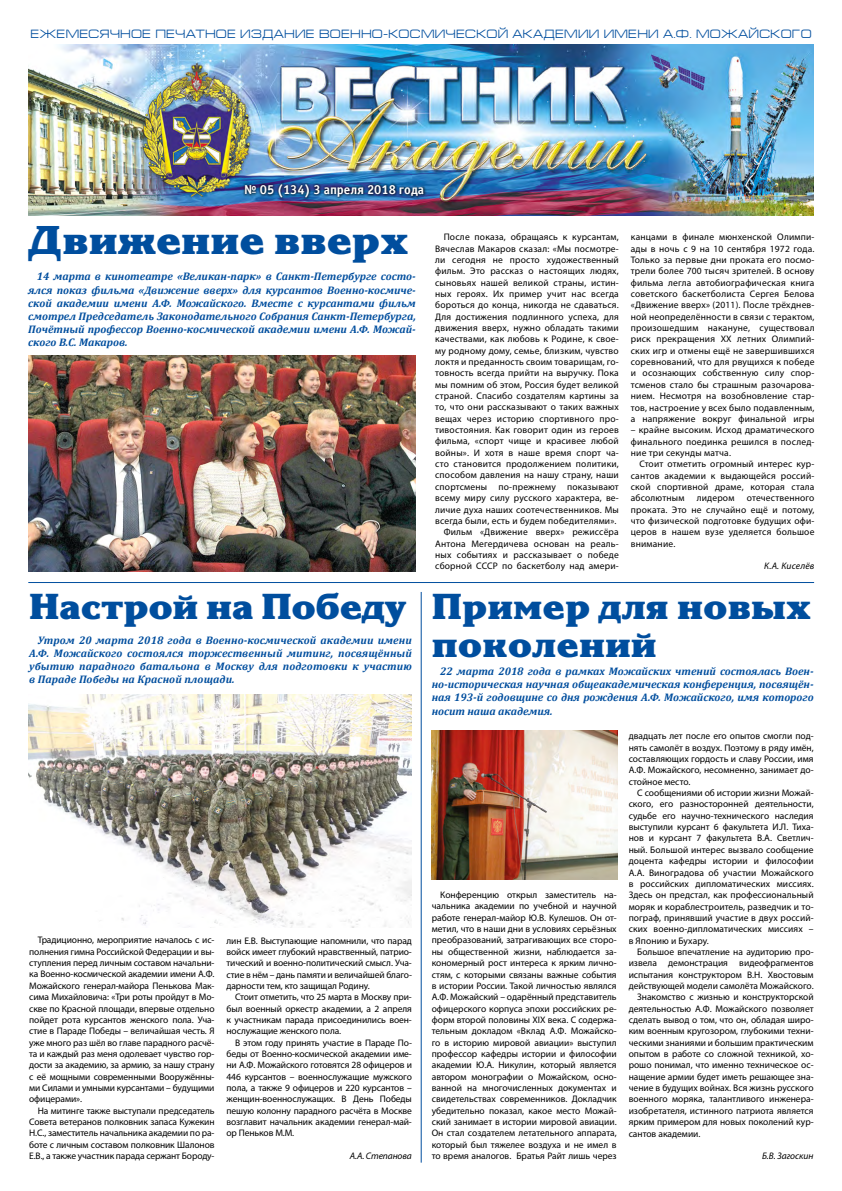
<style>
.page{position:relative;width:842px;height:1191px;background:#fff}
.page>*{position:absolute;margin:0;border:0;box-sizing:border-box;transform-origin:0 0}
.t1{font:700 40px "Korinna Black C";color:#004e9e}
.t2{font:700 36px/38px "Korinna Black C";color:#004e9e}
.t3{font:700 13px "Officina Sans C";color:#fff}
.t4{font:12px "Europe Extended C";letter-spacing:.02em;color:#004e9e}
.t5{font:italic 700 11px/13.2px "Cambria";color:#004e9e;text-align:justify}
.t6{font:9.5px/11.3px "Myriad Pro";letter-spacing:.015em;color:#000;text-align:justify}
.t7{font:italic 9.5px "Myriad Pro";color:#000}
.t8{font:italic 9.5px "Myriad Pro";letter-spacing:.02em;color:#000}
</style>
<div class="page">
<img style="left:28px;top:45px;width:786px;height:170px">
<div style="left:243px;top:181px;width:184px;height:19px;background:#000;opacity:.75"></div>
<hr style="left:28px;top:582px;width:786px;height:1px;background:#004e9e">
<hr style="left:421px;top:592px;width:1px;height:570px;background:#004e9e">
<img style="left:28px;top:694px;width:383px;height:233px">
<img style="left:432px;top:730px;width:185px;height:149px">
<img style="left:28px;top:355px;width:388px;height:216px">
<p class="t4" style="left:30px;top:27px;width:783px">ЕЖЕМЕСЯЧНОЕ ПЕЧАТНОЕ ИЗДАНИЕ ВОЕННО-КОСМИЧЕСКОЙ АКАДЕМИИ ИМЕНИ А.Ф. МОЖАЙСКОГО</p>
<h3 class="t3" style="left:244px;top:182px;width:182px">№ 05 (134) 3 апреля 2018 года</h3>
<h1 class="t1" style="left:29px;top:216px;width:381px">Движение вверх</h1>
<p class="t6" style="left:435px;top:231px;width:185px;text-align:right">После показа, обращаясь к курсантам, Вячеслав Макаров сказал: «Мы посмотре&shy;ли сегодня не просто художественный фильм. Это рассказ о настоящих людях, сыновьях нашей великой страны, истин&shy;ных героях. Их пример учит нас всегда бороться до конца, никогда не сдаваться.<br>Для достижения подлинного успеха, для движения вверх, нужно обладать такими качествами, как любовь к Родине, к свое&shy;му родному дому, семье, близким, чувство локтя и преданность своим товарищам, го&shy;товность всегда прийти на выручку. Пока мы помним об этом, Россия будет великой страной. Спасибо создателям картины за то, что они рассказывают о таких важных вещах через историю спортивного про&shy;тивостояния. Как говорит один из героев фильма, «спорт чище и красивее любой войны». И хотя в наше время спорт ча&shy;сто становится продолжением политики, способом давления на нашу страну, наши спортсмены по-прежнему показывают всему миру силу русского характера, ве&shy;личие духа наших соотечественников. Мы всегда были, есть и будем победителями».<br>Фильм «Движение вверх» режиссёра Антона Мегердичева основан на реаль&shy;ных событиях и рассказывает о победе сборной СССР по баскетболу над амери-</p>
<p class="t6" style="left:631px;top:231px;width:185px">канцами в финале мюнхенской Олимпи&shy;ады в ночь с 9 на 10 сентября 1972 года.<br>Только за первые дни проката его посмо&shy;трели более 700 тысяч зрителей. В основу фильма легла автобиографическая книга советского баскетболиста Сергея Белова «Движение вверх» (2011). После трёхднев&shy;ной неопределённости в связи с терактом, произошедшим накануне, существовал риск прекращения XX летних Олимпий&shy;ских игр и отмены ещё не завершившихся соревнований, что для рвущихся к победе и осознающих собственную силу спор&shy;тсменов стало бы страшным разочарова&shy;нием. Несмотря на возобновление стар&shy;тов, настроение у всех было подавленным, а напряжение вокруг финальной игры</p>
<p class="t5" style="left:28px;top:270px;width:389px;text-indent:9px">14 марта в кинотеатре «Великан-парк» в Санкт-Петербурге состо&shy;ялся показ фильма «Движение вверх» для курсантов Военно-космиче&shy;ской академии имени А.Ф. Можайского. Вместе с курсантами фильм смотрел Председатель Законодательного Собрания Санкт-Петербурга, Почётный профессор Военно-космической академии имени А.Ф. Можай&shy;ского В.С. Макаров.</p>
<p class="t6" style="left:631px;top:424px;width:185px">– крайне высоким. Исход драматического финального поединка решился в послед&shy;ние три секунды матча.</p>
<p class="t6" style="left:631px;top:458px;width:185px;text-indent:9px">Стоит отметить огромный интерес кур&shy;сантов академии к выдающейся россий&shy;ской спортивной драме, которая стала абсолютным</p>
<p class="t6" style="left:631px;top:492px;width:185px;text-indent:116px">отечественного проката. Это не случайно ещё и потому, что физической подготовке будущих офи&shy;церов в нашем вузе уделяется большое внимание.</p>
<p class="t8" style="left:764px;top:560px;width:52px">К.А. Киселёв</p>
<p class="t6" style="left:697px;top:492px;width:39px">лидером</p>
<h2 class="t2" style="left:29px;top:587px;width:379px">Настрой на Победу</h2>
<p class="t5" style="left:29px;top:633px;width:384px;text-indent:9px">Утром 20 марта 2018 года в Военно-космической академии имени А.Ф. Можайского состоялся торжественный митинг, посвящённый убытию парадного батальона в Москву для подготовки к участию в Параде Победы на Красной площади.</p>
<p class="t6" style="left:29px;top:934px;width:187px;text-indent:9px">Традиционно, мероприятие началось с ис&shy;полнения гимна Российской Федерации и вы&shy;ступления перед личным составом начальни&shy;ка Военно-космической академии имени А.Ф.<br>Можайского генерал-майора Пенькова Мак&shy;сима Михайловича: «Три роты пройдут в Мо&shy;скве по Красной площади, впервые отдельно пойдет рота курсантов женского пола. Уча&shy;стие в Параде Победы – величайшая честь. Я уже много раз шёл во главе парадного расчё&shy;та и каждый раз меня одолевает чувство гор&shy;дости за академию, за армию, за нашу страну с её мощными современными Вооружённы&shy;ми Силами и умными курсантами – будущими офицерами».</p>
<p class="t6" style="left:29px;top:1104px;width:187px;text-indent:9px">На митинге также выступали председатель Совета ветеранов полковник запаса Кужекин Н.С., заместитель начальника академии по ра&shy;боте с личным составом полковник Шалонов Е.В., а также участник парада сержант Бороду-</p>
<p class="t6" style="left:227px;top:934px;width:187px">лин Е.В. Выступающие напомнили, что парад войск имеет глубокий нравственный, патрио&shy;тический и военно-политический смысл. Уча&shy;стие в нём – дань памяти и величайшей благо&shy;дарности тем, кто защищал Родину.</p>
<p class="t6" style="left:227px;top:991px;width:187px;text-indent:9px">Стоит отметить, что 25 марта в Москву при&shy;был военный оркестр академии, а 2 апреля к участникам парада присоединились воен&shy;нослужащие женского пола.</p>
<p class="t6" style="left:227px;top:1036px;width:187px;text-indent:9px">В этом году принять участие в Параде По&shy;беды от Военно-космической академии име&shy;ни А.Ф. Можайского готовятся 28 офицеров и 446 курсантов – военнослужащие мужского пола, а также 9 офицеров и 220 курсантов – женщин-военнослужащих. В День Победы пешую колонну парадного расчёта в Москве возглавит начальник академии генерал-май&shy;ор Пеньков М.М.</p>
<p class="t7" style="left:350px;top:1150px;width:64px">А.А. Степанова</p>
<h2 class="t2" style="left:432px;top:587px;width:381px">Пример для новых поколений</h2>
<p class="t5" style="left:432px;top:664px;width:383px;text-indent:9px">22 марта 2018 года в рамках Можайских чтений состоялась Воен&shy;но-историческая научная общеакадемическая конференция, посвящён&shy;ная 193-й годовщине со дня рождения А.Ф. Можайского, имя которого носит наша академия.</p>
<p class="t6" style="left:432px;top:889px;width:186px;text-indent:9px">Конференцию открыл заместитель на&shy;чальника академии по учебной и научной работе генерал-майор Ю.В. Кулешов. Он от&shy;метил, что в наши дни в условиях серьёзных преобразований, затрагивающих все сторо&shy;ны общественной жизни, наблюдается за&shy;кономерный рост интереса к ярким лично&shy;стям, с которыми связаны важные события в истории России. Такой личностью являлся А.Ф. Можайский – одарённый представитель офицерского корпуса эпохи российских ре&shy;форм второй половины XIX века. С содержа&shy;тельным докладом «Вклад А.Ф. Можайско&shy;го в историю мировой авиации» выступил профессор кафедры истории и философии академии Ю.А. Никулин, который является автором монографии о Можайском, осно&shy;ванной на многочисленных документах и свидетельствах современников. Докладчик убедительно показал, какое место Можай&shy;ский занимает в истории мировой авиации.<br>Он стал создателем летательного аппарата, который был тяжелее воздуха и не имел в то время аналогов. Братья Райт лишь через</p>
<p class="t6" style="left:629px;top:730px;width:186px">двадцать лет после его опытов смогли под&shy;нять самолёт в воздух. Поэтому в ряду имён, составляющих гордость и славу России, имя А.Ф. Можайского, несомненно, занимает до&shy;стойное место.</p>
<p class="t6" style="left:629px;top:787px;width:186px;text-indent:9px">С сообщениями об истории жизни Можай&shy;ского, его разносторонней деятельности, судьбе его научно-технического наследия выступили курсант 6 факультета И.Л. Тиха&shy;нов и курсант 7 факультета В.А. Светлич&shy;ный. Большой интерес вызвало сообщение доцента кафедры истории и философии А.А. Виноградова об участии Можайского в российских дипломатических миссиях.<br>Здесь он предстал, как профессиональный моряк и кораблестроитель, разведчик и то&shy;пограф, принявший участие в двух россий&shy;ских военно-дипломатических миссиях – в Японию и Бухару.</p>
<p class="t6" style="left:637px;top:946px;width:178px">Большое впечатление на аудиторию про-</p>
<p class="t6" style="left:629px;top:957px;width:186px">извела демонстрация видеофрагментов</p>
<p class="t6" style="left:629px;top:968px;width:186px">испытания конструктором В.Н. Хвостовым</p>
<p class="t6" style="left:629px;top:980px;width:186px">действующей модели самолёта Можайского.</p>
<p class="t6" style="left:637px;top:991px;width:178px">Знакомство с жизнью и конструкторской</p>
<p class="t6" style="left:629px;top:1002px;width:186px">деятельностью А.Ф. Можайского позволяет</p>
<p class="t6" style="left:629px;top:1014px;width:186px">сделать вывод о том, что он, обладая широ-</p>
<p class="t6" style="left:629px;top:1025px;width:186px">ким военным кругозором, глубокими техни-</p>
<p class="t6" style="left:629px;top:1036px;width:186px">ческими знаниями и большим практическим</p>
<p class="t6" style="left:629px;top:1048px;width:186px">опытом в работе со сложной техникой, хо-</p>
<p class="t6" style="left:629px;top:1059px;width:186px">рошо понимал, что именно техническое ос-</p>
<p class="t6" style="left:629px;top:1070px;width:186px">нащение армии будет иметь решающее зна-</p>
<p class="t6" style="left:629px;top:1082px;width:186px">чение в будущих войнах. Вся жизнь русского</p>
<p class="t6" style="left:629px;top:1093px;width:186px">военного моряка, талантливого инженера-</p>
<p class="t6" style="left:629px;top:1104px;width:186px">изобретателя, истинного патриота является</p>
<p class="t6" style="left:629px;top:1116px;width:186px">ярким примером для новых поколений кур-</p>
<p class="t6" style="left:629px;top:1127px;width:73px">сантов академии.</p>
<p class="t7" style="left:762px;top:1150px;width:53px">Б.В. Загоскин</p>
</div>
